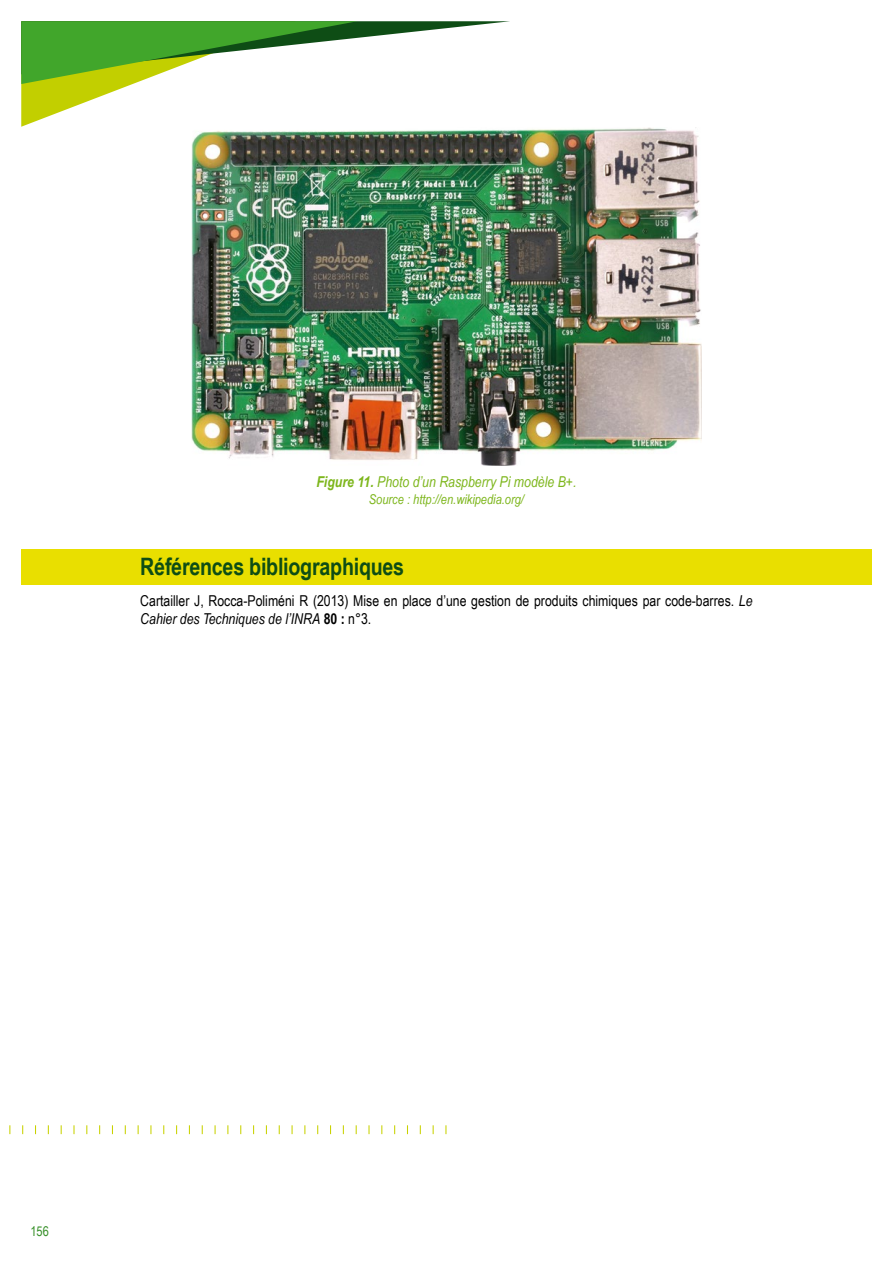
<style>
.page{position:relative;width:893px;height:1263px;background:#fff}
.page>*{position:absolute;margin:0;border:0;box-sizing:border-box;transform-origin:0 0}
._2_1{font:700 24px "Arial Narrow";letter-spacing:-.01em;color:#0e4d15}
.para1{font:15px/18px "Arial Narrow";color:#000}
.legende{font:italic 15px "Arial Narrow";color:#7db61c}
.legende-2{font:italic 13.5px "Arial Narrow";color:#7db61c}
.t1{font:13.5px "Arial Narrow";color:#358f27}
.s1{font-weight:700}
.s2{font-style:italic}
</style>
<div class="page">
<svg style="left:21px;top:21px;width:489px;height:106px"></svg>
<svg style="left:73px;top:1125px;width:2px;height:9px"></svg>
<svg style="left:368px;top:1125px;width:2px;height:9px"></svg>
<div style="left:21px;top:549px;width:851px;height:36px;background:#e9df00"></div>
<img style="left:192px;top:128px;width:509px;height:337px">
<p class="legende" style="left:316px;top:472px;width:262px"><span class="s1">Figure 11.</span> Photo d’un Raspberry Pi modèle B+.</p>
<p class="legende-2" style="left:369px;top:489px;width:157px">Source : http://en.wikipedia.org/</p>
<p class="_2_1" style="left:140px;top:548px;width:265px">Références bibliographiques</p>
<p class="para1" style="left:140px;top:591px;width:614px">Cartailler J, Rocca‑Poliméni R (2013) Mise en place d’une gestion de produits chimiques par code‑barres. <span class="s2">Le<br>Cahier des Techniques de l’INRA</span> <span class="s1">80 :</span> n°3.</p>
<p class="t1" style="left:30px;top:1221px;width:20px">156</p>
</div>
